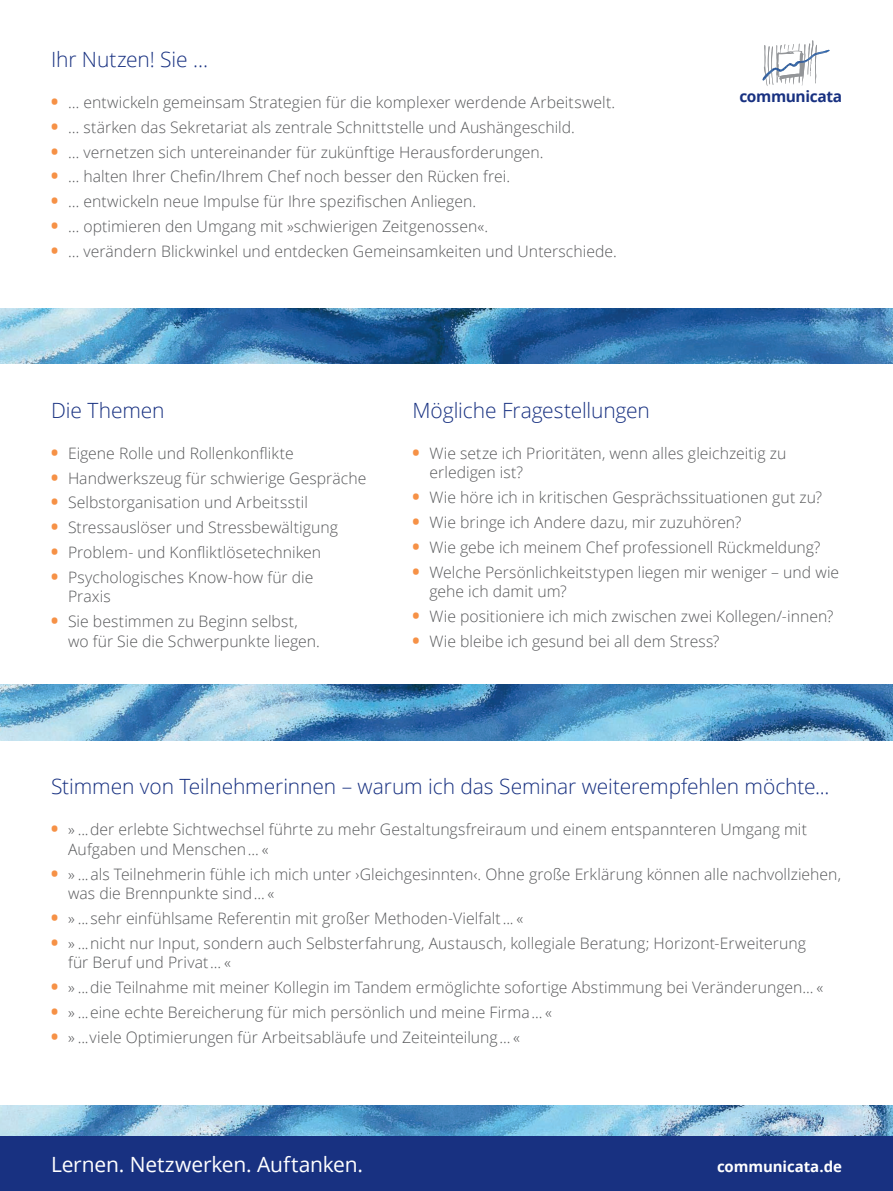
<style>
.page{position:relative;width:893px;height:1191px;background:#fff}
.page>*{position:absolute;margin:0;border:0;box-sizing:border-box;transform-origin:0 0}
.t1{font:300 21px "Open Sans";letter-spacing:-.005em;color:#183181}
.t2{font:21px "Open Sans";letter-spacing:-.01em;color:#fff}
.t3{font:300 15.75px/19.5px "Open Sans";color:#57585a}
.t4{font:700 15.45px "Open Sans";letter-spacing:-.025em;color:#183181}
.t5{font:700 15px "Open Sans";letter-spacing:-.005em;color:#fff}
.s1{font-weight:800;font-size:18px;color:#f69146}
</style>
<div class="page">
<div style="left:0;top:1106px;width:893px;height:85px;background:#183181"></div>
<img style="left:0;top:1106px;width:893px;height:29px">
<img style="left:0;top:308px;width:893px;height:56px">
<img style="left:0;top:685px;width:893px;height:55px">
<svg style="left:763px;top:40px;width:67px;height:46px"></svg>
<h1 class="t1" style="left:51px;top:45px;width:159px">Ihr Nutzen! Sie …</h1>
<p class="t3" style="left:51px;top:92px;width:566px"><span class="s1">•</span> … entwickeln gemeinsam Strategien für die komplexer werdende Arbeitswelt.</p>
<p class="t3" style="left:51px;top:117px;width:525px"><span class="s1">•</span> … stärken das Sekretariat als zentrale Schnittstelle und Aushängeschild.</p>
<p class="t3" style="left:51px;top:142px;width:494px"><span class="s1">•</span> … vernetzen sich untereinander für zukünftige Herausforderungen.</p>
<p class="t3" style="left:51px;top:166px;width:461px"><span class="s1">•</span> … halten Ihrer Chefin/Ihrem Chef noch besser den Rücken frei.</p>
<p class="t3" style="left:51px;top:191px;width:427px"><span class="s1">•</span> … entwickeln neue Impulse für Ihre spezifischen Anliegen.</p>
<p class="t3" style="left:51px;top:216px;width:439px"><span class="s1">•</span> … optimieren den Umgang mit »schwierigen Zeitgenossen«.</p>
<p class="t3" style="left:51px;top:241px;width:567px"><span class="s1">•</span> … verändern Blickwinkel und entdecken Gemeinsamkeiten und Unterschiede.</p>
<p class="t4" style="left:739px;top:86px;width:104px">communicata</p>
<h1 class="t1" style="left:51px;top:396px;width:115px">Die Themen</h1>
<p class="t3" style="left:51px;top:443px;width:244px"><span class="s1">•</span> Eigene Rolle und Rollenkonflikte</p>
<p class="t3" style="left:51px;top:468px;width:317px"><span class="s1">•</span> Handwerkszeug für schwierige Gespräche</p>
<p class="t3" style="left:51px;top:492px;width:258px"><span class="s1">•</span> Selbstorganisation und Arbeitsstil</p>
<p class="t3" style="left:51px;top:517px;width:288px"><span class="s1">•</span> Stressauslöser und Stressbewältigung</p>
<p class="t3" style="left:51px;top:542px;width:272px"><span class="s1">•</span> Problem- und Konfliktlösetechniken</p>
<p class="t3" style="left:68px;top:567px;width:247px;text-indent:-17px"><span class="s1">•</span> Psychologisches Know-how für die<br>Praxis</p>
<p class="t3" style="left:68px;top:611px;width:253px;text-indent:-17px"><span class="s1">•</span> Sie bestimmen zu Beginn selbst, wo für Sie die Schwerpunkte liegen.</p>
<h1 class="t1" style="left:412px;top:396px;width:239px">Mögliche Fragestellungen</h1>
<p class="t3" style="left:429px;top:443px;width:358px;text-indent:-17px"><span class="s1">•</span> Wie setze ich Prioritäten, wenn alles gleichzeitig zu erledigen ist?</p>
<p class="t3" style="left:412px;top:487px;width:411px"><span class="s1">•</span> Wie höre ich in kritischen Gesprächssituationen gut zu?</p>
<p class="t3" style="left:412px;top:512px;width:330px"><span class="s1">•</span> Wie bringe ich Andere dazu, mir zuzuhören?</p>
<p class="t3" style="left:412px;top:537px;width:410px"><span class="s1">•</span> Wie gebe ich meinem Chef professionell Rückmeldung?</p>
<p class="t3" style="left:429px;top:562px;width:411px;text-indent:-17px"><span class="s1">•</span> Welche Persönlichkeitstypen liegen mir weniger – und wie gehe ich damit um?</p>
<p class="t3" style="left:412px;top:606px;width:422px"><span class="s1">•</span> Wie positioniere ich mich zwischen zwei Kollegen/-innen?</p>
<p class="t3" style="left:412px;top:631px;width:309px"><span class="s1">•</span> Wie bleibe ich gesund bei all dem Stress?</p>
<h1 class="t1" style="left:51px;top:772px;width:780px">Stimmen von Teilnehmerinnen – warum ich das Seminar weiterempfehlen möchte...</h1>
<p class="t3" style="left:68px;top:819px;width:740px;text-indent:-17px"><span class="s1">•</span> » ...der erlebte Sichtwechsel führte zu mehr Gestaltungsfreiraum und einem entspannteren Umgang mit<br>Aufgaben und Menschen... «</p>
<p class="t3" style="left:68px;top:863px;width:774px;text-indent:-17px"><span class="s1">•</span> » ...als Teilnehmerin fühle ich mich unter ›Gleichgesinnten‹. Ohne große Erklärung können alle nachvollziehen, was die Brennpunkte sind... «</p>
<p class="t3" style="left:51px;top:908px;width:474px"><span class="s1">•</span> » ...sehr einfühlsame Referentin mit großer Methoden-Vielfalt... «</p>
<p class="t3" style="left:68px;top:932px;width:739px;text-indent:-17px"><span class="s1">•</span> » ...nicht nur Input, sondern auch Selbsterfahrung, Austausch, kollegiale Beratung; Horizont-Erweiterung für Beruf und Privat... «</p>
<p class="t3" style="left:51px;top:977px;width:774px"><span class="s1">•</span> » ...die Teilnahme mit meiner Kollegin im Tandem ermöglichte sofortige Abstimmung bei Veränderungen... «</p>
<p class="t3" style="left:51px;top:1002px;width:503px"><span class="s1">•</span> » ...eine echte Bereicherung für mich persönlich und meine Firma... «</p>
<p class="t3" style="left:51px;top:1026px;width:471px"><span class="s1">•</span> » ...viele Optimierungen für Arbeitsabläufe und Zeiteinteilung... «</p>
<h1 class="t2" style="left:51px;top:1149px;width:314px">Lernen. Netzwerken. Auftanken.</h1>
<p class="t5" style="left:717px;top:1155px;width:126px">communicata.de</p>
</div>
